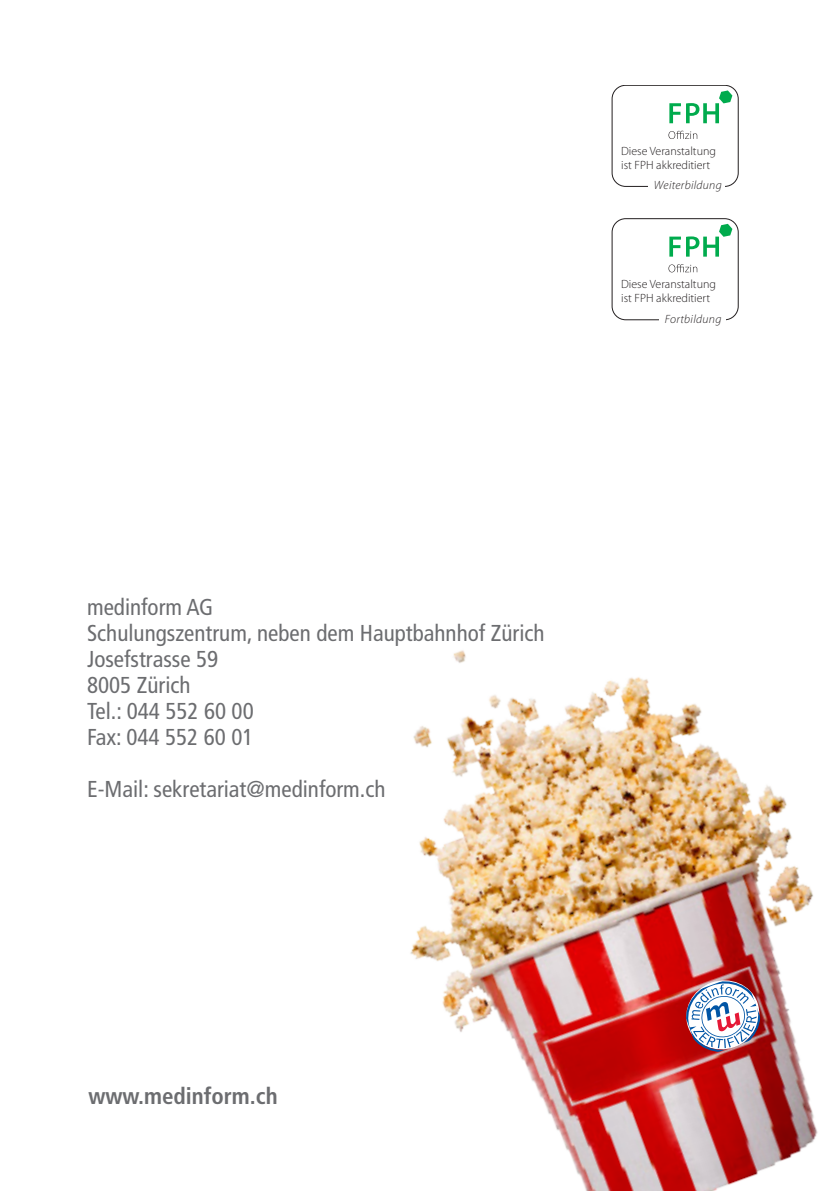
<style>
.page{position:relative;width:840px;height:1191px;background:#fff}
.page>*{position:absolute;margin:0;border:0;box-sizing:border-box;transform-origin:0 0}
.Adressblock{font:condensed 23px "Frutiger LT Std";color:#6c6d70}
.lauftext{font:condensed 23px "Frutiger LT Std";color:#6c6d70}
.Adressblock-2{font:700 condensed 23px "Frutiger LT Std";color:#6c6d70}
.t1{font:300 12px/14.4px "Myriad Pro";color:#231f20}
.t2{font:italic 300 12px "Myriad Pro";letter-spacing:.025em;color:#231f20}
</style>
<div class="page">
<div style="left:611px;top:85px;width:127px;height:102px;border:1px solid #231f20;border-radius:14px"></div>
<div style="left:648px;top:181px;width:76px;height:11px;background:#fff"></div>
<svg style="left:668px;top:131px;width:29px;height:8px"></svg>
<svg style="left:669px;top:90px;width:63px;height:33px"></svg>
<div style="left:611px;top:218px;width:127px;height:102px;border:1px solid #231f20;border-radius:14px"></div>
<svg style="left:668px;top:264px;width:29px;height:8px"></svg>
<svg style="left:669px;top:224px;width:63px;height:33px"></svg>
<img style="left:410px;top:316px;width:408px;height:875px">
<img style="left:678px;top:973px;width:88px;height:85px">
<p class="t1" style="left:621px;top:144px;width:96px">Diese Veranstaltung ist FPH akkreditiert</p>
<p class="t2" style="left:653px;top:178px;width:69px">Weiterbildung</p>
<p class="t1" style="left:621px;top:277px;width:96px">Diese Veranstaltung ist FPH akkreditiert</p>
<p class="t2" style="left:664px;top:311px;width:58px">Fortbildung</p>
<p class="Adressblock" style="left:87px;top:593px;width:128px">medinform AG</p>
<p class="Adressblock" style="left:87px;top:619px;width:458px">Schulungszentrum, neben dem Hauptbahnhof Zürich</p>
<p class="Adressblock" style="left:87px;top:645px;width:133px">Josefstrasse 59</p>
<p class="Adressblock" style="left:87px;top:671px;width:105px">8005 Zürich</p>
<p class="lauftext" style="left:87px;top:697px;width:168px">Tel.: 044 552 60 00</p>
<p class="lauftext" style="left:87px;top:723px;width:168px">Fax: 044 552 60 01</p>
<p class="lauftext" style="left:87px;top:775px;width:300px">E-Mail: sekretariat@medinform.ch</p>
<p class="Adressblock-2" style="left:88px;top:1082px;width:190px">www.medinform.ch</p>
</div>
